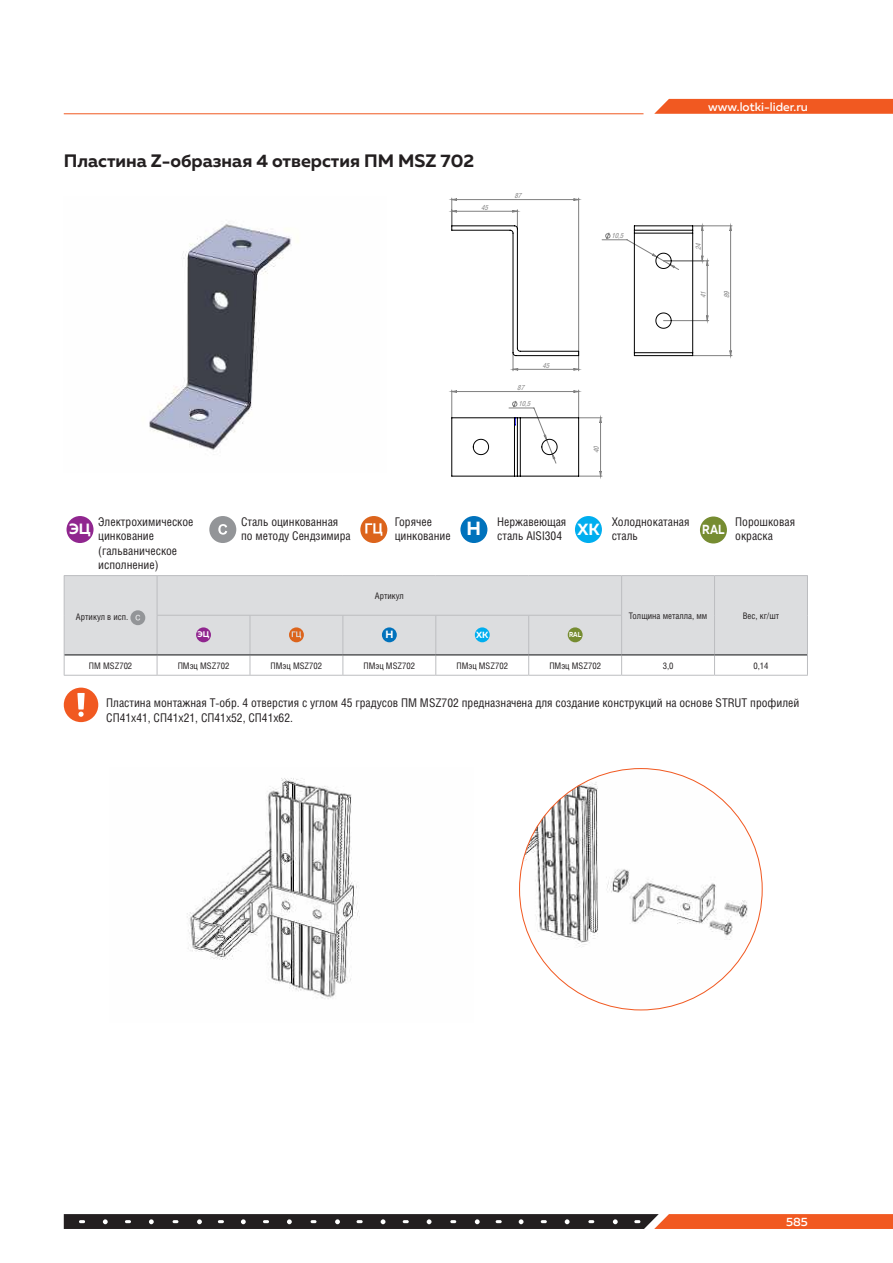
<style>
.page{position:relative;width:893px;height:1263px;background:#fff}
.page>*{position:absolute;margin:0;border:0;box-sizing:border-box;transform-origin:0 0}
.t1{font:700 18px "Muller";color:#231f20}
.t2{font:700 14.85px "Muller";color:#fff}
.t3{font:700 13.2px "Muller";color:#fff;scale:.84 1}
.t4{font:12px/14.4px "Helios Cond C";color:#231f20}
.t5{font:500 12px "Muller";color:#fff}
.t6{font:700 10.5px "Muller";color:#fff}
.t7{font:9px "Helios Cond C";color:#231f20}
.t8{font:700 8.85px "Muller";color:#fff}
.t9{font:700 8.25px "Muller";color:#fff}
.t10{font:700 7.2px "Muller";color:#fff;scale:.84 1}
.t11{font:italic 7.05px "Helios Cond";color:#808080}
</style>
<div class="page">
<img style="left:149px;top:223px;width:143px;height:227px">
<svg style="left:450px;top:198px;width:282px;height:280px"></svg>
<svg style="left:209px;top:516px;width:27px;height:27px"></svg>
<div style="left:460px;top:516px;width:27px;height:27px;background:#0072bc;border-radius:50%"></div>
<svg style="left:360px;top:516px;width:27px;height:27px"></svg>
<div style="left:67px;top:516px;width:27px;height:27px;background:#90268f;border-radius:50%"></div>
<div style="left:575px;top:516px;width:27px;height:27px;background:#00aeef;border-radius:50%"></div>
<div style="left:700px;top:516px;width:27px;height:27px;background:#768c31;border-radius:50%"></div>
<div style="left:65px;top:576px;width:742px;height:78px;background:#dcdddf"></div>
<hr style="left:64px;top:575px;width:93px;height:1px;background:#bcbdc0">
<hr style="left:64px;top:576px;width:1px;height:39px;background:#bcbdc0">
<hr style="left:157px;top:575px;width:93px;height:1px;background:#bcbdc0">
<hr style="left:157px;top:576px;width:1px;height:39px;background:#bcbdc0">
<hr style="left:250px;top:575px;width:93px;height:1px;background:#bcbdc0">
<hr style="left:343px;top:575px;width:93px;height:1px;background:#bcbdc0">
<hr style="left:436px;top:575px;width:93px;height:1px;background:#bcbdc0">
<hr style="left:529px;top:575px;width:93px;height:1px;background:#bcbdc0">
<hr style="left:622px;top:575px;width:92px;height:1px;background:#bcbdc0">
<hr style="left:621px;top:576px;width:1px;height:39px;background:#bcbdc0">
<hr style="left:714px;top:575px;width:94px;height:1px;background:#bcbdc0">
<hr style="left:714px;top:576px;width:1px;height:39px;background:#bcbdc0">
<hr style="left:807px;top:576px;width:1px;height:39px;background:#bcbdc0">
<hr style="left:64px;top:615px;width:1px;height:40px;background:#bcbdc0">
<hr style="left:157px;top:615px;width:93px;height:1px;background:#bcbdc0">
<hr style="left:157px;top:616px;width:1px;height:38px;background:#bcbdc0">
<hr style="left:250px;top:615px;width:93px;height:1px;background:#bcbdc0">
<hr style="left:250px;top:616px;width:1px;height:38px;background:#bcbdc0">
<hr style="left:343px;top:615px;width:93px;height:1px;background:#bcbdc0">
<hr style="left:342px;top:616px;width:1px;height:38px;background:#bcbdc0">
<hr style="left:436px;top:615px;width:93px;height:1px;background:#bcbdc0">
<hr style="left:435px;top:616px;width:1px;height:38px;background:#bcbdc0">
<hr style="left:529px;top:615px;width:93px;height:1px;background:#bcbdc0">
<hr style="left:528px;top:616px;width:1px;height:38px;background:#bcbdc0">
<hr style="left:621px;top:616px;width:1px;height:38px;background:#bcbdc0">
<hr style="left:714px;top:615px;width:1px;height:39px;background:#bcbdc0">
<hr style="left:807px;top:615px;width:1px;height:40px;background:#bcbdc0">
<svg style="left:64px;top:655px;width:1px;height:20px"></svg>
<svg style="left:157px;top:656px;width:1px;height:19px"></svg>
<svg style="left:250px;top:656px;width:1px;height:19px"></svg>
<svg style="left:342px;top:656px;width:1px;height:19px"></svg>
<svg style="left:435px;top:656px;width:1px;height:19px"></svg>
<svg style="left:528px;top:656px;width:1px;height:19px"></svg>
<svg style="left:621px;top:656px;width:1px;height:19px"></svg>
<svg style="left:714px;top:656px;width:1px;height:19px"></svg>
<svg style="left:807px;top:655px;width:1px;height:20px"></svg>
<hr style="left:65px;top:654px;width:92px;height:2px;background:#57585a">
<hr style="left:622px;top:654px;width:92px;height:2px;background:#57585a">
<hr style="left:714px;top:654px;width:93px;height:2px;background:#57585a">
<hr style="left:157px;top:654px;width:93px;height:2px;background:#57585a">
<hr style="left:250px;top:654px;width:93px;height:2px;background:#57585a">
<hr style="left:343px;top:654px;width:93px;height:2px;background:#57585a">
<hr style="left:436px;top:654px;width:93px;height:2px;background:#57585a">
<hr style="left:529px;top:654px;width:93px;height:2px;background:#57585a">
<hr style="left:64px;top:675px;width:93px;height:1px;background:#bcbdc0">
<hr style="left:157px;top:675px;width:93px;height:1px;background:#bcbdc0">
<hr style="left:250px;top:675px;width:93px;height:1px;background:#bcbdc0">
<hr style="left:343px;top:675px;width:93px;height:1px;background:#bcbdc0">
<hr style="left:436px;top:675px;width:93px;height:1px;background:#bcbdc0">
<hr style="left:529px;top:675px;width:93px;height:1px;background:#bcbdc0">
<hr style="left:622px;top:675px;width:92px;height:1px;background:#bcbdc0">
<hr style="left:714px;top:675px;width:94px;height:1px;background:#bcbdc0">
<svg style="left:130px;top:610px;width:15px;height:15px"></svg>
<div style="left:196px;top:627px;width:15px;height:15px;background:#90268f;border-radius:50%"></div>
<svg style="left:289px;top:627px;width:15px;height:15px"></svg>
<div style="left:382px;top:627px;width:15px;height:15px;background:#0072bc;border-radius:50%"></div>
<div style="left:475px;top:627px;width:15px;height:15px;background:#00aeef;border-radius:50%"></div>
<div style="left:568px;top:627px;width:15px;height:15px;background:#768c31;border-radius:50%"></div>
<svg style="left:64px;top:688px;width:34px;height:34px"></svg>
<img style="left:187px;top:778px;width:173px;height:221px">
<img style="left:519px;top:768px;width:243px;height:242px">
<svg style="left:654px;top:99px;width:239px;height:15px;background:#f1602b"></svg>
<svg style="left:64px;top:1214px;width:829px;height:15px;background:#673b2c"></svg>
<hr style="left:64px;top:113px;width:579px;height:1px;background:#f15921">
<h1 class="t1" style="left:64px;top:150px;width:412px">Пластина Z-образная 4 отверстия ПМ MSZ 702</h1>
<p class="t11" style="left:481px;top:203px;width:10px">45</p>
<p class="t11" style="left:514px;top:191px;width:10px">87</p>
<p class="t11" style="left:611px;top:231px;width:15px">10,5</p>
<p class="t11" style="left:517px;top:383px;width:10px">87</p>
<p class="t11" style="left:518px;top:400px;width:15px">10,5</p>
<p class="t11" style="left:542px;top:361px;width:10px">45</p>
<p class="t11" style="left:592px;top:453px;width:10px;rotate:-90deg">40</p>
<p class="t5" style="left:708px;top:99px;width:101px">www.lotki-lider.ru</p>
<p class="t11" style="left:694px;top:250px;width:10px;rotate:-90deg">24</p>
<p class="t11" style="left:699px;top:298px;width:10px;rotate:-90deg">41</p>
<p class="t11" style="left:722px;top:298px;width:10px;rotate:-90deg">89</p>
<p class="t4" style="left:98px;top:514px;width:97px">Электрохимическое цинкование (гальваническое исполнение)</p>
<p class="t4" style="left:241px;top:514px;width:111px">Сталь оцинкованная по методу Сендзимира</p>
<p class="t4" style="left:395px;top:514px;width:57px">Горячее цинкование</p>
<p class="t4" style="left:467px;top:514px;width:101px;text-indent:31px">Нержавеющая<br><sup>Н</sup> сталь AISI304</p>
<p class="t2" style="left:69px;top:520px;width:23px">ЭЦ</p>
<p class="t4" style="left:577px;top:514px;width:114px;text-indent:34px">Холоднокатаная<br><sup>ХК</sup> сталь</p>
<p class="t4" style="left:735px;top:514px;width:61px">Порошковая окраска</p>
<p class="t3" style="left:702px;top:521px;width:28px">RAL</p>
<p class="t7" style="left:76px;top:611px;width:54px">Артикул в исп.</p>
<p class="t7" style="left:375px;top:590px;width:31px">Артикул</p>
<p class="t9" style="left:198px;top:629px;width:13px">ЭЦ</p>
<p class="t6" style="left:385px;top:628px;width:10px">Н</p>
<p class="t8" style="left:476px;top:629px;width:14px">ХК</p>
<p class="t10" style="left:569px;top:630px;width:16px">RAL</p>
<p class="t7" style="left:629px;top:610px;width:80px">Толщина металла, мм</p>
<p class="t7" style="left:743px;top:610px;width:38px">Вес, кг/шт</p>
<p class="t7" style="left:89px;top:660px;width:45px">ПМ MSZ702</p>
<p class="t7" style="left:178px;top:660px;width:53px">ПМэц MSZ702</p>
<p class="t7" style="left:271px;top:660px;width:53px">ПМэц MSZ702</p>
<p class="t7" style="left:363px;top:660px;width:53px">ПМэц MSZ702</p>
<p class="t7" style="left:456px;top:660px;width:53px">ПМэц MSZ702</p>
<p class="t7" style="left:549px;top:660px;width:53px">ПМэц MSZ702</p>
<p class="t7" style="left:663px;top:660px;width:12px">3,0</p>
<p class="t7" style="left:753px;top:660px;width:17px">0,14</p>
<p class="t4" style="left:106px;top:695px;width:695px">Пластина монтажная T-обр. 4 отверстия с углом 45 градусов ПМ MSZ702 предназначена для создание конструкций на основе STRUT профилей<br>СП41х41, СП41х21, СП41х52, СП41х62.</p>
<p class="t5" style="left:786px;top:1214px;width:23px">585</p>
</div>
